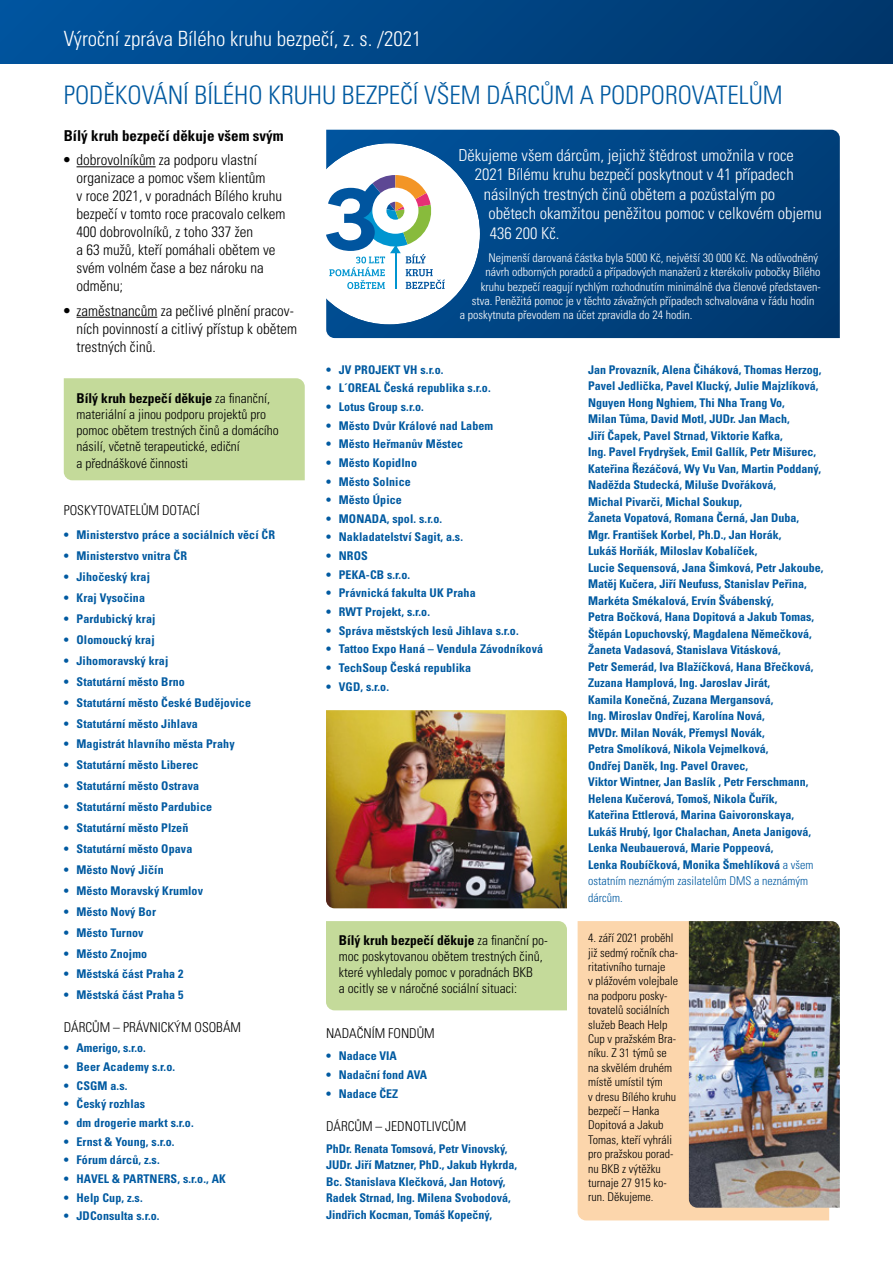
<style>
.page{position:relative;width:893px;height:1263px;background:#fff}
.page>*{position:absolute;margin:0;border:0;box-sizing:border-box;transform-origin:0 0}
.t1{font:300 condensed 25.5px "Univers CE";color:#005aa1}
.t2{font:300 condensed 21px "Univers CE";color:#fff}
.t3{font:300 condensed 16.5px "Univers CE";color:#fff}
.t4{font:300 condensed 15px/18px "Univers CE";color:#000}
.t5{font:700 condensed 15px "Univers CE";color:#000}
.t6{font:300 condensed 13.5px/16.2px "Univers CE";color:#000}
.t7{font:700 condensed 12px/16.5px "Univers CE";color:#005aa1}
.t8{font:300 condensed 12px "Univers CE";color:#fff}
.t9{font:300 condensed 12px/14.4px "Univers CE";color:#000}
.s1{font-weight:700}
.s2{font-weight:300}
</style>
<div class="page">
<div style="left:0;top:0;width:893px;height:64px;background:linear-gradient(to right,#00549f,#00366b)"></div>
<div style="left:64px;top:378px;width:241px;height:102px;background:#c4da9a"></div>
<div style="left:326px;top:921px;width:241px;height:89px;background:#c4da9a"></div>
<hr style="left:77px;top:166px;width:79px;height:1px;background:#000">
<hr style="left:77px;top:317px;width:80px;height:1px;background:#000">
<div style="left:578px;top:921px;width:251px;height:299px;background:#fcd6ac"></div>
<img style="left:689px;top:921px;width:151px;height:287px">
<svg style="left:326px;top:130px;width:514px;height:208px;background:#004381"></svg>
<div style="left:299px;top:143px;width:181px;height:181px;background:#fff;border-radius:50%"></div>
<svg style="left:326px;top:175px;width:119px;height:114px"></svg>
<img style="left:326px;top:710px;width:241px;height:198px">
<h2 class="t2" style="left:64px;top:26px;width:359px">Výroční zpráva Bílého kruhu bezpečí, z. s. /2021</h2>
<h1 class="t1" style="left:64px;top:81px;width:720px">PODĚKOVÁNÍ BÍLÉHO KRUHU BEZPEČÍ VŠEM DÁRCŮM A PODPOROVATELŮM</h1>
<p class="t5" style="left:64px;top:127px;width:221px">Bílý kruh bezpečí děkuje všem svým</p>
<p class="t4" style="left:77px;top:151px;width:211px;text-indent:-13px"><span class="s1">•</span> dobrovolníkům za podporu vlastní organizace a pomoc všem klientům<br>v roce 2021, v poradnách Bílého kruhu bezpečí v tomto roce pracovalo celkem<br>400 dobrovolníků, z toho 337 žen<br>a 63 mužů, kteří pomáhali obětem ve svém volném čase a bez nároku na odměnu;</p>
<p class="t4" style="left:77px;top:302px;width:222px;text-indent:-13px"><span class="s1">•</span> zaměstnancům za pečlivé plnění pracov&shy;ních povinností a citlivý přístup k obětem trestných činů.</p>
<p class="t6" style="left:77px;top:390px;width:204px"><span class="s1">Bílý kruh bezpečí děkuje</span> za finanční, materiální a jinou podporu projektů pro pomoc obětem trestných činů a domácího násilí, včetně terapeutické, ediční<br>a přednáškové činnosti</p>
<p class="t6" style="left:64px;top:503px;width:137px">POSKYTOVATELŮM DOTACÍ</p>
<p class="t7" style="left:64px;top:527px;width:213px">• Ministerstvo práce a sociálních věcí ČR</p>
<p class="t7" style="left:64px;top:548px;width:125px">• Ministerstvo vnitra ČR</p>
<p class="t7" style="left:64px;top:569px;width:88px">• Jihočeský kraj</p>
<p class="t7" style="left:64px;top:590px;width:83px">• Kraj Vysočina</p>
<p class="t7" style="left:64px;top:611px;width:93px">• Pardubický kraj</p>
<p class="t7" style="left:64px;top:632px;width:92px">• Olomoucký kraj</p>
<p class="t7" style="left:64px;top:652px;width:106px">• Jihomoravský kraj</p>
<p class="t7" style="left:64px;top:673px;width:123px">• Statutární město Brno</p>
<p class="t7" style="left:64px;top:694px;width:189px">• Statutární město České Budějovice</p>
<p class="t7" style="left:64px;top:715px;width:136px">• Statutární město Jihlava</p>
<p class="t7" style="left:64px;top:736px;width:172px">• Magistrát hlavního města Prahy</p>
<p class="t7" style="left:64px;top:757px;width:136px">• Statutární město Liberec</p>
<p class="t7" style="left:64px;top:778px;width:137px">• Statutární město Ostrava</p>
<p class="t7" style="left:64px;top:799px;width:150px">• Statutární město Pardubice</p>
<p class="t7" style="left:64px;top:820px;width:126px">• Statutární město Plzeň</p>
<p class="t7" style="left:64px;top:841px;width:130px">• Statutární město Opava</p>
<p class="t7" style="left:64px;top:862px;width:101px">• Město Nový Jičín</p>
<p class="t7" style="left:64px;top:882px;width:141px">• Město Moravský Krumlov</p>
<p class="t7" style="left:64px;top:903px;width:94px">• Město Nový Bor</p>
<p class="t7" style="left:64px;top:924px;width:81px">• Město Turnov</p>
<p class="t7" style="left:64px;top:945px;width:85px">• Město Znojmo</p>
<p class="t7" style="left:64px;top:966px;width:121px">• Městská část Praha 2</p>
<p class="t7" style="left:64px;top:987px;width:121px">• Městská část Praha 5</p>
<p class="t6" style="left:64px;top:1019px;width:179px">DÁRCŮM – PRÁVNICKÝM OSOBÁM</p>
<p class="t7" style="left:64px;top:1040px;width:83px">• Amerigo, s.r.o.</p>
<p class="t7" style="left:64px;top:1059px;width:113px">• Beer Academy s.r.o.</p>
<p class="t7" style="left:64px;top:1077px;width:65px">• CSGM a.s.</p>
<p class="t7" style="left:64px;top:1096px;width:83px">• Český rozhlas</p>
<p class="t7" style="left:64px;top:1115px;width:131px">• dm drogerie markt s.r.o.</p>
<p class="t7" style="left:64px;top:1133px;width:112px">• Ernst &amp; Young, s.r.o.</p>
<p class="t7" style="left:64px;top:1152px;width:97px">• Fórum dárců, z.s.</p>
<p class="t7" style="left:64px;top:1171px;width:164px">• HAVEL &amp; PARTNERS, s.r.o., AK</p>
<p class="t7" style="left:64px;top:1189px;width:80px">• Help Cup, z.s.</p>
<p class="t7" style="left:64px;top:1208px;width:97px">• JDConsulta s.r.o.</p>
<h3 class="t3" style="left:458px;top:146px;width:337px">Děkujeme všem dárcům, jejichž štědrost umožnila v roce</h3>
<h3 class="t3" style="left:475px;top:165px;width:320px">2021 Bílému kruhu bezpečí poskytnout v 41 případech</h3>
<h3 class="t3" style="left:484px;top:185px;width:293px">násilných trestných činů obětem a pozůstalým po</h3>
<h3 class="t3" style="left:488px;top:204px;width:335px">obětech okamžitou peněžitou pomoc v celkovém objemu</h3>
<h3 class="t3" style="left:490px;top:224px;width:71px">436 200 Kč.</h3>
<p class="t8" style="left:488px;top:251px;width:331px">Nejmenší darovaná částka byla 5000 Kč, největší 30 000 Kč. Na odůvodněný</p>
<p class="t8" style="left:485px;top:265px;width:337px">návrh odborných poradců a případových manažerů z kterékoliv pobočky Bílého</p>
<p class="t8" style="left:481px;top:279px;width:341px">kruhu bezpečí reagují rychlým rozhodnutím minimálně dva členové představen-</p>
<p class="t8" style="left:472px;top:294px;width:344px">stva. Peněžitá pomoc je v těchto závažných případech schvalována v řádu hodin</p>
<p class="t8" style="left:460px;top:308px;width:234px">a poskytnuta převodem na účet zpravidla do 24 hodin.</p>
<p class="t7" style="left:326px;top:361px;width:119px">• JV PROJEKT VH s.r.o.</p>
<p class="t7" style="left:326px;top:380px;width:166px">• L´OREAL Česká republika s.r.o.</p>
<p class="t7" style="left:326px;top:399px;width:99px">• Lotus Group s.r.o.</p>
<p class="t7" style="left:326px;top:417px;width:169px">• Město Dvůr Králové nad Labem</p>
<p class="t7" style="left:326px;top:436px;width:139px">• Město Heřmanův Městec</p>
<p class="t7" style="left:326px;top:455px;width:92px">• Město Kopidlno</p>
<p class="t7" style="left:326px;top:473px;width:86px">• Město Solnice</p>
<p class="t7" style="left:326px;top:492px;width:77px">• Město Úpice</p>
<p class="t7" style="left:326px;top:510px;width:118px">• MONADA, spol. s.r.o.</p>
<p class="t7" style="left:326px;top:529px;width:139px">• Nakladatelství Sagit, a.s.</p>
<p class="t7" style="left:326px;top:548px;width:43px">• NROS</p>
<p class="t7" style="left:326px;top:566px;width:86px">• PEKA-CB s.r.o.</p>
<p class="t7" style="left:326px;top:585px;width:151px">• Právnická fakulta UK Praha</p>
<p class="t7" style="left:326px;top:604px;width:106px">• RWT Projekt, s.r.o.</p>
<p class="t7" style="left:326px;top:622px;width:194px">• Správa městských lesů Jihlava s.r.o.</p>
<p class="t7" style="left:326px;top:641px;width:219px">• Tattoo Expo Haná – Vendula Závodníková</p>
<p class="t7" style="left:326px;top:660px;width:147px">• TechSoup Česká republika</p>
<p class="t7" style="left:326px;top:678px;width:65px">• VGD, s.r.o.</p>
<p class="t6" style="left:339px;top:932px;width:211px"><span class="s1">Bílý kruh bezpečí děkuje</span> za finanční po&shy;moc poskytovanou obětem trestných činů, které vyhledaly pomoc v poradnách BKB<br>a ocitly se v náročné sociální situaci:</p>
<p class="t6" style="left:326px;top:1026px;width:110px">NADAČNÍM FONDŮM</p>
<p class="t7" style="left:326px;top:1048px;width:72px">• Nadace VIA</p>
<p class="t7" style="left:326px;top:1067px;width:103px">• Nadační fond AVA</p>
<p class="t7" style="left:326px;top:1085px;width:74px">• Nadace ČEZ</p>
<p class="t6" style="left:326px;top:1118px;width:142px">DÁRCŮM – JEDNOTLIVCŮM</p>
<p class="t7" style="left:326px;top:1141px;width:193px">PhDr. Renata Tomsová, Petr Vinovský, JUDr. Jiří Matzner, PhD., Jakub Hykrda, Bc. Stanislava Klečková, Jan Hotový, Radek Strnad, Ing. Milena Svobodová, Jindřich Kocman, Tomáš Kopečný,</p>
<p class="t7" style="left:588px;top:361px;width:237px">Jan Provazník, Alena Čiháková, Thomas Herzog, Pavel Jedlička, Pavel Klucký, Julie Majzlíková, Nguyen Hong Nghiem, Thi Nha Trang Vo,<br>Milan Tůma, David Motl, JUDr. Jan Mach,<br>Jiří Čapek, Pavel Strnad, Viktorie Kafka,<br>Ing. Pavel Frydryšek, Emil Gallík, Petr Mišurec, Kateřina Řezáčová, Wy Vu Van, Martin Poddaný, Naděžda Studecká, Miluše Dvořáková,<br>Michal Pivarči, Michal Soukup,<br>Žaneta Vopatová, Romana Černá, Jan Duba, Mgr. František Korbel, Ph.D., Jan Horák,<br>Lukáš Horňák, Miloslav Kobalíček,<br>Lucie Sequensová, Jana Šimková, Petr Jakoube, Matěj Kučera, Jiří Neufuss, Stanislav Peřina, Markéta Smékalová, Ervín Švábenský,<br>Petra Bočková, Hana Dopitová a Jakub Tomas, Štěpán Lopuchovský, Magdalena Němečková, Žaneta Vadasová, Stanislava Vitásková,<br>Petr Semerád, Iva Blažíčková, Hana Břečková, Zuzana Hamplová, Ing. Jaroslav Jirát,<br>Kamila Konečná, Zuzana Mergansová,<br>Ing. Miroslav Ondřej, Karolína Nová,<br>MVDr. Milan Novák, Přemysl Novák,<br>Petra Smolíková, Nikola Vejmelková,<br>Ondřej Daněk, Ing. Pavel Oravec,<br>Viktor Wintner, Jan Baslík , Petr Ferschmann, Helena Kučerová, Tomoš, Nikola Čuřík,<br>Kateřina Ettlerová, Marina Gaivoronskaya, Lukáš Hrubý, Igor Chalachan, Aneta Janigová, Lenka Neubauerová, Marie Poppeová,<br>Lenka Roubíčková, Monika Šmehlíková <span class="s2">a všem ostatním neznámým zasilatelům DMS a neznámým dárcům.</span></p>
<p class="t9" style="left:588px;top:931px;width:91px">4. září 2021 proběhl již sedmý ročník cha&shy;ritativního turnaje<br>v plážovém volejbale na podporu posky&shy;tovatelů sociálních služeb Beach Help<br>Cup v pražském Bra&shy;níku. Z 31 týmů se na skvělém druhém místě umístil tým<br>v dresu Bílého kruhu bezpečí – Hanka<br>Dopitová a Jakub<br>Tomas, kteří vyhráli pro pražskou porad&shy;nu BKB z výtěžku turnaje 27 915 ko&shy;run. Děkujeme.</p>
</div>
